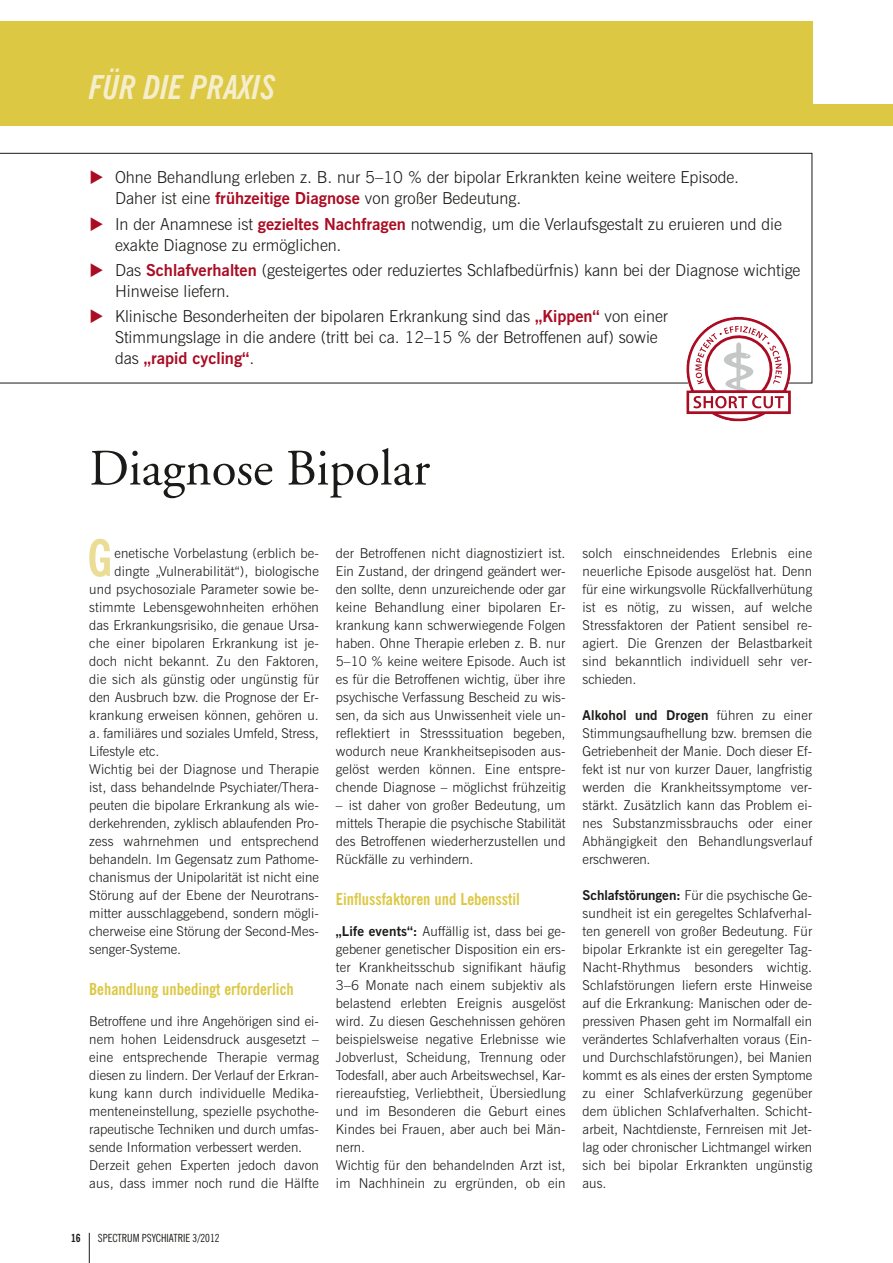
<style>
.page{position:relative;width:893px;height:1263px;background:#fff}
.page>*{position:absolute;margin:0;border:0;box-sizing:border-box;transform-origin:0 0}
.t1{font:51px "Adobe Garamond";color:#1a1a18}
.t2{font:700 condensed 50.1px "News Gothic BT";color:#ebdd96}
.t3{font:italic 700 condensed 33px "News Gothic BT";color:#f5eecc}
.t4{font:300 16.5px/21px "News Gothic BT";color:#1a1a18}
.t5{font:700 condensed 16.5px "News Gothic BT";color:#dcc843}
.t6{font:300 13.5px/18px "News Gothic BT";letter-spacing:.01em;color:#1a1a18;text-align:justify}
.t7{font:condensed 11.25px "News Gothic BT";color:#1a1a18}
.t8{font:700 condensed 11.25px "News Gothic BT";color:#1a1a18}
.s1{color:#aa0c23}
.s2{font-weight:700;color:#aa0c23}
.s3{font-weight:700}
</style>
<div class="page">
<hr style="left:89px;top:1233px;width:1px;height:30px;background:#1a1a18">
<div style="left:0;top:21px;width:812px;height:105px;background:#dcc843"></div>
<div style="left:0;top:105px;width:893px;height:21px;background:#dcc843"></div>
<svg style="left:0;top:153px;width:812px;height:230px"></svg>
<svg style="left:686px;top:317px;width:105px;height:104px"></svg>
<svg style="left:104px;top:229px;width:17px;height:1px"></svg>
<svg style="left:104px;top:276px;width:17px;height:1px"></svg>
<svg style="left:104px;top:322px;width:17px;height:1px"></svg>
<h3 class="t3" style="left:89px;top:67px;width:188px">FÜR DIE PRAXIS</h3>
<p class="t4" style="left:115px;top:167px;width:626px;text-indent:-26px"><span class="s1">◆</span> Ohne Behandlung erleben z. B. nur 5–10 % der bipolar Erkrankten keine weitere Episode.<br>Daher ist eine <span class="s2">frühzeitige Diagnose</span> von großer Bedeutung.</p>
<p class="t4" style="left:115px;top:213px;width:668px;text-indent:-26px"><span class="s1">◆</span> In der Anamnese ist <span class="s2">gezieltes Nachfragen</span> notwendig, um die Verlaufsgestalt zu eruieren und die exakte Diagnose zu ermöglichen.</p>
<p class="t4" style="left:115px;top:259px;width:687px;text-indent:-26px"><span class="s1">◆</span> Das <span class="s2">Schlafverhalten</span> (gesteigertes oder reduziertes Schlafbedürfnis) kann bei der Diagnose wichtige<br>Hinweise liefern.</p>
<p class="t4" style="left:115px;top:306px;width:554px;text-indent:-26px"><span class="s1">◆</span> Klinische Besonderheiten der bipolaren Erkrankung sind das <span class="s2">„Kippen“</span> von einer<br>Stimmungslage in die andere (tritt bei ca. 12–15 % der Betroffenen auf) sowie das <span class="s2">„rapid cycling“</span>.</p>
<h1 class="t1" style="left:89px;top:441px;width:342px">Diagnose Bipolar</h1>
<h2 class="t2" style="left:88px;top:527px;width:26px">G</h2>
<p class="t6" style="left:115px;top:544px;width:206px">enetische Vorbelastung (erblich be-</p>
<p class="t6" style="left:115px;top:562px;width:206px">dingte „Vulnerabilität“), biologische</p>
<p class="t6" style="left:89px;top:580px;width:231px">und psychosoziale Parameter sowie be-</p>
<p class="t6" style="left:89px;top:598px;width:231px">stimmte Lebensgewohnheiten erhöhen</p>
<p class="t6" style="left:89px;top:616px;width:231px">das Erkrankungsrisiko, die genaue Ursa-</p>
<p class="t6" style="left:89px;top:634px;width:231px">che einer bipolaren Erkrankung ist je-</p>
<p class="t6" style="left:89px;top:652px;width:231px">doch nicht bekannt. Zu den Faktoren,</p>
<p class="t6" style="left:89px;top:670px;width:231px">die sich als günstig oder ungünstig für</p>
<p class="t6" style="left:89px;top:688px;width:231px">den Ausbruch bzw. die Prognose der Er-</p>
<p class="t6" style="left:89px;top:706px;width:231px">krankung erweisen können, gehören u.</p>
<p class="t6" style="left:89px;top:724px;width:231px">a. familiäres und soziales Umfeld, Stress,</p>
<p class="t6" style="left:89px;top:742px;width:72px">Lifestyle etc.</p>
<p class="t6" style="left:89px;top:760px;width:231px">Wichtig bei der Diagnose und Therapie</p>
<p class="t6" style="left:89px;top:778px;width:231px">ist, dass behandelnde Psychiater/Thera-</p>
<p class="t6" style="left:89px;top:796px;width:231px">peuten die bipolare Erkrankung als wie-</p>
<p class="t6" style="left:89px;top:814px;width:231px">derkehrenden, zyklisch ablaufenden Pro-</p>
<p class="t6" style="left:89px;top:832px;width:231px">zess wahrnehmen und entsprechend</p>
<p class="t6" style="left:89px;top:850px;width:231px">behandeln. Im Gegensatz zum Pathome-</p>
<p class="t6" style="left:89px;top:868px;width:231px">chanismus der Unipolarität ist nicht eine</p>
<p class="t6" style="left:89px;top:886px;width:231px">Störung auf der Ebene der Neurotrans-</p>
<p class="t6" style="left:89px;top:904px;width:231px">mitter ausschlaggebend, sondern mögli-</p>
<p class="t6" style="left:89px;top:922px;width:231px">cherweise eine Störung der Second-Mes-</p>
<p class="t6" style="left:89px;top:940px;width:94px">senger-Systeme.</p>
<p class="t5" style="left:89px;top:978px;width:206px">Behandlung unbedingt erforderlich</p>
<p class="t6" style="left:89px;top:1012px;width:231px;text-align:left">Betroffene und ihre Angehörigen sind ei&shy;nem hohen Leidensdruck ausgesetzt – eine entsprechende Therapie vermag diesen zu lindern. Der Verlauf der Erkran&shy;kung kann durch individuelle Medika&shy;menteneinstellung, spezielle psychothe&shy;rapeutische Techniken und durch umfas&shy;sende Information verbessert werden.<br>Derzeit gehen Experten jedoch davon aus, dass immer noch rund die Hälfte</p>
<p class="t6" style="left:336px;top:544px;width:231px">der Betroffenen nicht diagnostiziert ist.<br>Ein Zustand, der dringend geändert wer&shy;den sollte, denn unzureichende oder gar keine Behandlung einer bipolaren Er&shy;krankung kann schwerwiegende Folgen haben. Ohne Therapie erleben z. B. nur 5–10 % keine weitere Episode. Auch ist es für die Betroffenen wichtig, über ihre psychische Verfassung Bescheid zu wis&shy;sen, da sich aus Unwissenheit viele un&shy;reflektiert in Stresssituation begeben, wodurch neue Krankheitsepisoden aus&shy;gelöst werden können. Eine entspre&shy;chende Diagnose – möglichst frühzeitig</p>
<p class="t6" style="left:336px;top:796px;width:231px">– ist daher von großer Bedeutung, um mittels Therapie die psychische Stabilität des Betroffenen wiederherzustellen und Rückfälle zu verhindern.</p>
<p class="t5" style="left:336px;top:888px;width:186px">Einflussfaktoren und Lebensstil</p>
<p class="t6" style="left:336px;top:922px;width:231px;text-align:left"><span class="s3">„Life events“:</span> Auffällig ist, dass bei ge&shy;gebener genetischer Disposition ein ers&shy;ter Krankheitsschub signifikant häufig 3–6 Monate nach einem subjektiv als belastend erlebten Ereignis ausgelöst wird. Zu diesen Geschehnissen gehören beispielsweise negative Erlebnisse wie Jobverlust, Scheidung, Trennung oder Todesfall, aber auch Arbeitswechsel, Kar&shy;riereaufstieg, Verliebtheit, Übersiedlung und im Besonderen die Geburt eines Kindes bei Frauen, aber auch bei Män&shy;nern.<br>Wichtig für den behandelnden Arzt ist, im Nachhinein zu ergründen, ob ein</p>
<p class="t6" style="left:583px;top:544px;width:231px">solch einschneidendes Erlebnis eine neuerliche Episode ausgelöst hat. Denn für eine wirkungsvolle Rückfallverhütung ist es nötig, zu wissen, auf welche Stressfaktoren der Patient sensibel re&shy;agiert. Die Grenzen der Belastbarkeit sind bekanntlich individuell sehr ver&shy;schieden.</p>
<p class="t6" style="left:583px;top:706px;width:231px"><span class="s3">Alkohol und Drogen</span> führen zu einer Stimmungsaufhellung bzw. bremsen die Getriebenheit der Manie. Doch dieser Ef&shy;fekt ist nur von kurzer Dauer, langfristig werden die Krankheitssymptome ver&shy;stärkt. Zusätzlich kann das Problem ei&shy;nes Substanzmissbrauchs oder einer Abhängigkeit den Behandlungsverlauf erschweren.</p>
<p class="t6" style="left:583px;top:886px;width:231px"><span class="s3">Schlafstörungen:</span> Für die psychische Ge&shy;sundheit ist ein geregeltes Schlafverhal&shy;ten generell von großer Bedeutung. Für bipolar Erkrankte ist ein geregelter Tag-Nacht-Rhythmus besonders wichtig.<br>Schlafstörungen liefern erste Hinweise auf die Erkrankung: Manischen oder de&shy;pressiven Phasen geht im Normalfall ein verändertes Schlafverhalten voraus (Ein&shy;und Durchschlafstörungen), bei Manien kommt es als eines der ersten Symptome zu einer Schlafverkürzung gegenüber dem üblichen Schlafverhalten. Schicht&shy;arbeit, Nachtdienste, Fernreisen mit Jet&shy;lag oder chronischer Lichtmangel wirken sich bei bipolar Erkrankten ungünstig aus.</p>
<p class="t8" style="left:71px;top:1231px;width:11px">16</p>
<p class="t7" style="left:98px;top:1231px;width:123px">SPECTRUM PSYCHIATRIE 3/2012</p>
</div>
